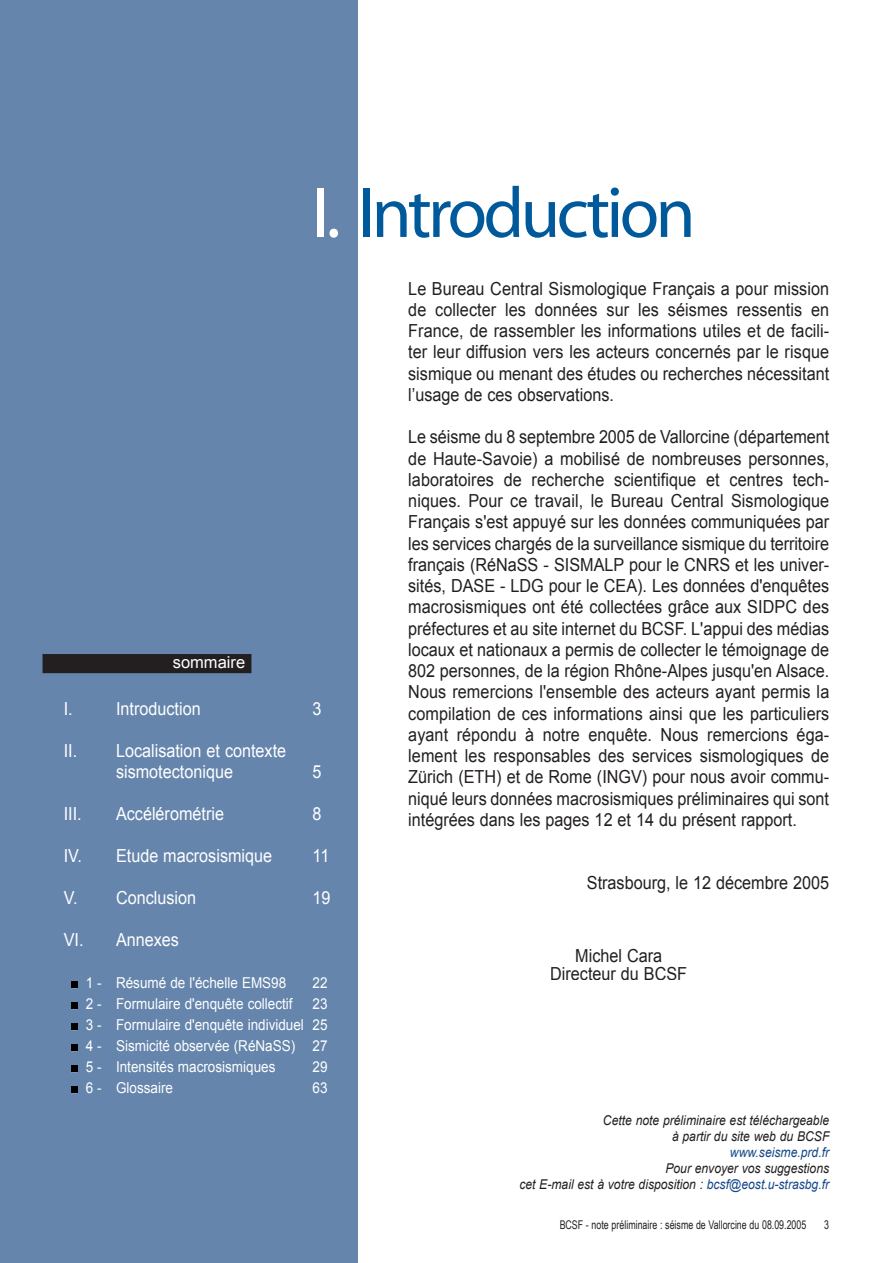
<style>
.page{position:relative;width:893px;height:1263px;background:#fff}
.page>*{position:absolute;margin:0;border:0;box-sizing:border-box;transform-origin:0 0}
.t1{font:72px "Myriad";letter-spacing:-.05em;color:#00599a}
.t2{font:18px/21.3px "Arial";color:#231f20;text-align:justify;scale:.9 1}
.t3{font:18px/21px "Arial";color:#fff;text-align:center;scale:.9 1}
.t4{font:16.5px "Arial";color:#fff}
.t5{font:15px/21px "Arial";color:#fff;text-align:justify;scale:.9 1}
.t6{font:italic 13.5px/15.9px "Arial";color:#231f20;text-align:right;scale:.9 1}
.t7{font:italic 13.5px "Arial";color:#164889;scale:.9 1}
.t8{font:12px "Arial Narrow";color:#231f20;scale:.9 1}
.s1{color:#fff}
.s2{color:#164889}
</style>
<div class="page">
<div style="left:0;top:0;width:358px;height:1263px;background:#6585ac"></div>
<svg style="left:71px;top:982px;width:6px;height:6px"></svg>
<svg style="left:71px;top:1003px;width:6px;height:6px"></svg>
<svg style="left:71px;top:1024px;width:6px;height:6px"></svg>
<svg style="left:71px;top:1045px;width:6px;height:6px"></svg>
<svg style="left:71px;top:1066px;width:6px;height:6px"></svg>
<svg style="left:71px;top:1087px;width:6px;height:6px"></svg>
<div style="left:43px;top:655px;width:208px;height:17px;background:#231f20"></div>
<hr style="left:43px;top:672px;width:208px;height:1px;background:#231f20">
<hr style="left:43px;top:654px;width:208px;height:1px;background:#231f20">
<svg style="left:251px;top:654px;width:1px;height:19px"></svg>
<h1 class="t1" style="left:312px;top:177px;width:385px"><span class="s1">I.</span> Introduction</h1>
<p class="t4" style="left:173px;top:651px;width:74px">sommaire</p>
<p class="t3" style="left:64px;top:698px;width:12px">I.</p>
<p class="t3" style="left:116px;top:698px;width:96px">Introduction</p>
<p class="t3" style="left:313px;top:698px;width:12px">3</p>
<p class="t3" style="left:64px;top:740px;width:249px">II. Localisation et contexte sismotectonique</p>
<p class="t3" style="left:313px;top:761px;width:12px">5</p>
<p class="t3" style="left:64px;top:803px;width:22px">III.</p>
<p class="t3" style="left:116px;top:803px;width:122px">Accélérométrie</p>
<p class="t3" style="left:313px;top:803px;width:12px">8</p>
<p class="t3" style="left:64px;top:845px;width:233px">IV. Etude macrosismique</p>
<p class="t3" style="left:313px;top:845px;width:20px">11</p>
<p class="t3" style="left:64px;top:887px;width:149px">V. Conclusion</p>
<p class="t3" style="left:313px;top:887px;width:22px">19</p>
<p class="t3" style="left:64px;top:929px;width:130px">VI. Annexes</p>
<p class="t5" style="left:86px;top:972px;width:224px">1 - Résumé de l'échelle EMS98</p>
<p class="t5" style="left:313px;top:972px;width:18px">22</p>
<p class="t5" style="left:86px;top:993px;width:232px">2 - Formulaire d'enquête collectif</p>
<p class="t5" style="left:86px;top:993px;width:270px;text-indent:227px">23<br>3 - Formulaire d'enquête individuel 25<br>4 - Sismicité observée (RéNaSS) 27<br>5 - Intensités macrosismiques</p>
<p class="t5" style="left:313px;top:1056px;width:18px">29</p>
<p class="t5" style="left:86px;top:1077px;width:99px">6 - Glossaire</p>
<p class="t5" style="left:313px;top:1077px;width:18px">63</p>
<p class="t2" style="left:408px;top:278px;width:469px">Le Bureau Central Sismologique Français a pour mission de collecter les données sur les séismes ressentis en France, de rassembler les informations utiles et de facili&shy;ter leur diffusion vers les acteurs concernés par le risque sismique ou menant des études ou recherches nécessitant l’usage de ces observations.</p>
<p class="t2" style="left:408px;top:427px;width:469px">Le séisme du 8 septembre 2005 de Vallorcine (département de Haute-Savoie) a mobilisé de nombreuses personnes, laboratoires de recherche scientifique et centres tech&shy;niques. Pour ce travail, le Bureau Central Sismologique Français s'est appuyé sur les données communiquées par les services chargés de la surveillance sismique du territoire français (RéNaSS - SISMALP pour le CNRS et les univer&shy;sités, DASE - LDG pour le CEA). Les données d'enquêtes macrosismiques ont été collectées grâce aux SIDPC des préfectures et au site internet du BCSF. L'appui des médias locaux et nationaux a permis de collecter le témoignage de 802 personnes, de la région Rhône-Alpes jusqu'en Alsace.<br>Nous remercions l'ensemble des acteurs ayant permis la compilation de ces informations ainsi que les particuliers ayant répondu à notre enquête. Nous remercions éga&shy;lement les responsables des services sismologiques de Zürich (ETH) et de Rome (INGV) pour nous avoir commu&shy;niqué leurs données macrosismiques préliminaires qui sont intégrées dans les pages 12 et 14 du présent rapport.</p>
<p class="t2" style="left:587px;top:873px;width:271px">Strasbourg, le 12 décembre 2005</p>
<p class="t2" style="left:550px;top:946px;width:154px;line-height:18px;text-align:center">Michel Cara<br>Directeur du BCSF</p>
<p class="t6" style="left:603px;top:1112px;width:253px">Cette note préliminaire est téléchargeable à partir du site web du BCSF</p>
<p class="t7" style="left:730px;top:1143px;width:112px">www.seisme.prd.fr</p>
<p class="t6" style="left:519px;top:1160px;width:346px">Pour envoyer vos suggestions<br>cet E-mail est à votre disposition : <span class="s2">bcsf@eost.u-strasbg.fr</span></p>
<p class="t8" style="left:560px;top:1216px;width:276px">BCSF - note préliminaire : séisme de Vallorcine du 08.09.2005</p>
<p class="t8" style="left:824px;top:1216px;width:7px">3</p>
</div>
